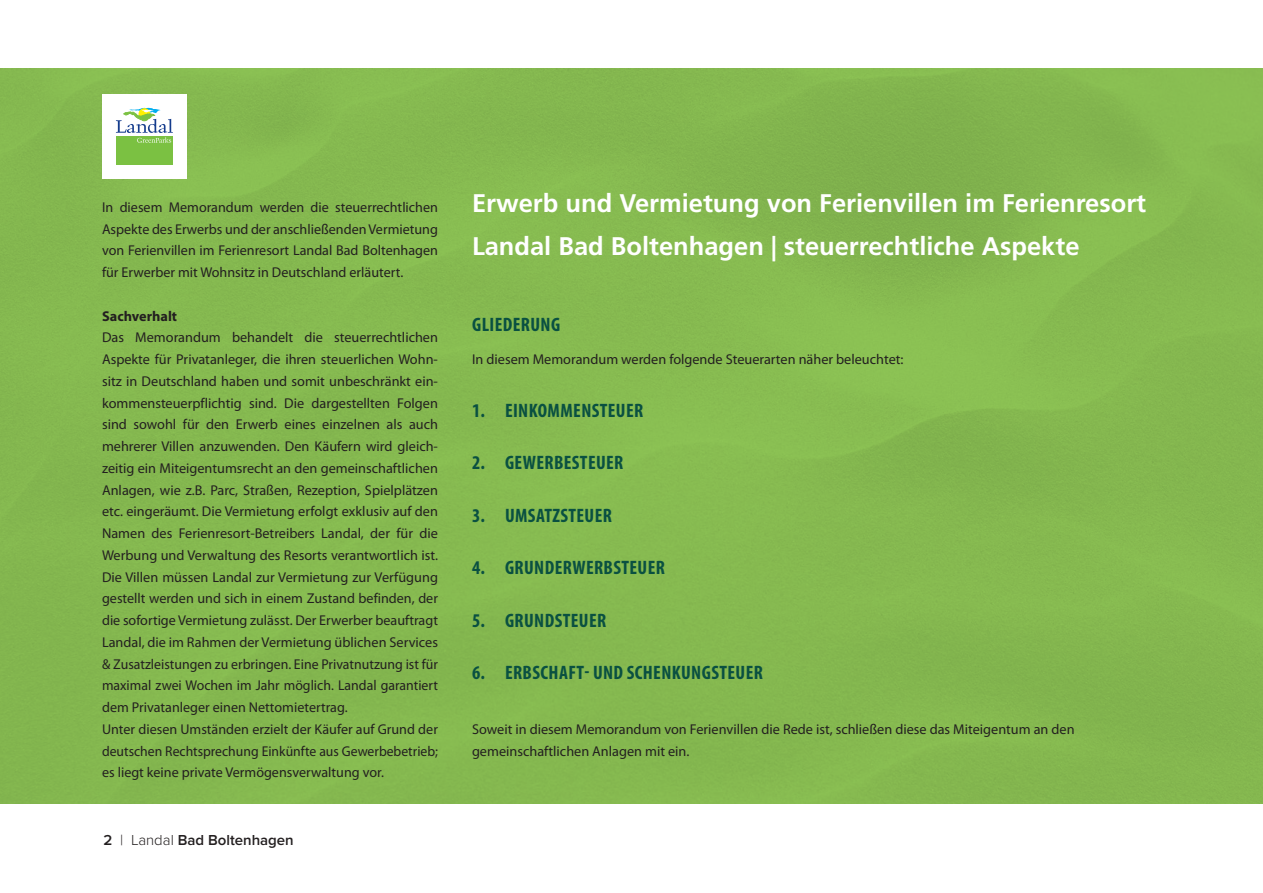
<style>
.page{position:relative;width:1263px;height:893px;background:#fff}
.page>*{position:absolute;margin:0;border:0;box-sizing:border-box;transform-origin:0 0}
.kopregel{font:700 25.5px/43.5px "Frutiger LT Std";color:#fff}
.hoofdyussenkop{font:700 condensed 19.5px "Myriad Pro";letter-spacing:.02em;color:#0a5041}
.t1{font:600 15px "Proxima Nova";color:#231f20}
.platte_tekst{font:14.25px/21.8px "Myriad Pro";color:#231f20;text-align:justify}
.platte_tekst-2{font:700 14.25px "Myriad Pro";color:#231f20}
.s1{font-weight:300}
</style>
<div class="page">
<div style="left:0;top:68px;width:1263px;height:736px;background:#85b950"></div>
<div style="left:102px;top:94px;width:85px;height:84px;background:#fff"></div>
<div style="left:116px;top:136px;width:57px;height:28px;background:#7bc142"></div>
<svg style="left:116px;top:108px;width:57px;height:35px"></svg>
<p class="platte_tekst" style="left:102px;top:196px;width:337px">In diesem Memorandum werden die steuerrechtlichen Aspekte des Erwerbs und der anschließenden Vermietung von Ferienvillen im Ferienresort Landal Bad Boltenhagen für Erwerber mit Wohnsitz in Deutschland erläutert.</p>
<p class="platte_tekst-2" style="left:102px;top:306px;width:77px">Sachverhalt</p>
<p class="platte_tekst" style="left:102px;top:326px;width:337px">Das Memorandum behandelt die steuerrechtlichen Aspekte für Privatanleger, die ihren steuerlichen Wohn&shy;sitz in Deutschland haben und somit unbeschränkt ein&shy;kommensteuerpflichtig sind. Die dargestellten Folgen sind sowohl für den Erwerb eines einzelnen als auch mehrerer Villen anzuwenden. Den Käufern wird gleich&shy;zeitig ein Miteigentumsrecht an den gemeinschaftlichen Anlagen, wie z.B. Parc, Straßen, Rezeption, Spielplätzen etc. eingeräumt. Die Vermietung erfolgt exklusiv auf den Namen des Ferienresort-Betreibers Landal, der für die Werbung und Verwaltung des Resorts verantwortlich ist.<br>Die Villen müssen Landal zur Vermietung zur Verfügung gestellt werden und sich in einem Zustand befinden, der die sofortige Vermietung zulässt. Der Erwerber beauftragt Landal, die im Rahmen der Vermietung üblichen Services &amp; Zusatzleistungen zu erbringen. Eine Privatnutzung ist für maximal zwei Wochen im Jahr möglich. Landal garantiert dem Privatanleger einen Nettomietertrag.</p>
<p class="platte_tekst" style="left:102px;top:718px;width:337px">Unter diesen Umständen erzielt der Käufer auf Grund der deutschen Rechtsprechung Einkünfte aus Gewerbebetrieb; es liegt keine private Vermögensverwaltung vor.</p>
<p class="t1" style="left:103px;top:832px;width:192px">2 <span class="s1">| Landal</span> Bad Boltenhagen</p>
<p class="kopregel" style="left:472px;top:181px;width:676px">Erwerb und Vermietung von Ferienvillen im Ferienresort<br>Landal Bad Boltenhagen | steuerrechtliche Aspekte</p>
<p class="hoofdyussenkop" style="left:472px;top:313px;width:90px">GLIEDERUNG</p>
<p class="platte_tekst" style="left:472px;top:348px;width:433px">In diesem Memorandum werden folgende Steuerarten näher beleuchtet:</p>
<p class="hoofdyussenkop" style="left:472px;top:398px;width:173px">1. EINKOMMENSTEUER</p>
<p class="hoofdyussenkop" style="left:472px;top:450px;width:153px">2. GEWERBESTEUER</p>
<p class="hoofdyussenkop" style="left:472px;top:503px;width:141px">3. UMSATZSTEUER</p>
<p class="hoofdyussenkop" style="left:472px;top:555px;width:194px">4. GRUNDERWERBSTEUER</p>
<p class="hoofdyussenkop" style="left:472px;top:608px;width:136px">5. GRUNDSTEUER</p>
<p class="hoofdyussenkop" style="left:472px;top:660px;width:292px">6. ERBSCHAFT- UND SCHENKUNGSTEUER</p>
<p class="platte_tekst" style="left:472px;top:718px;width:604px">Soweit in diesem Memorandum von Ferienvillen die Rede ist, schließen diese das Miteigentum an den gemeinschaftlichen Anlagen mit ein.</p>
</div>
